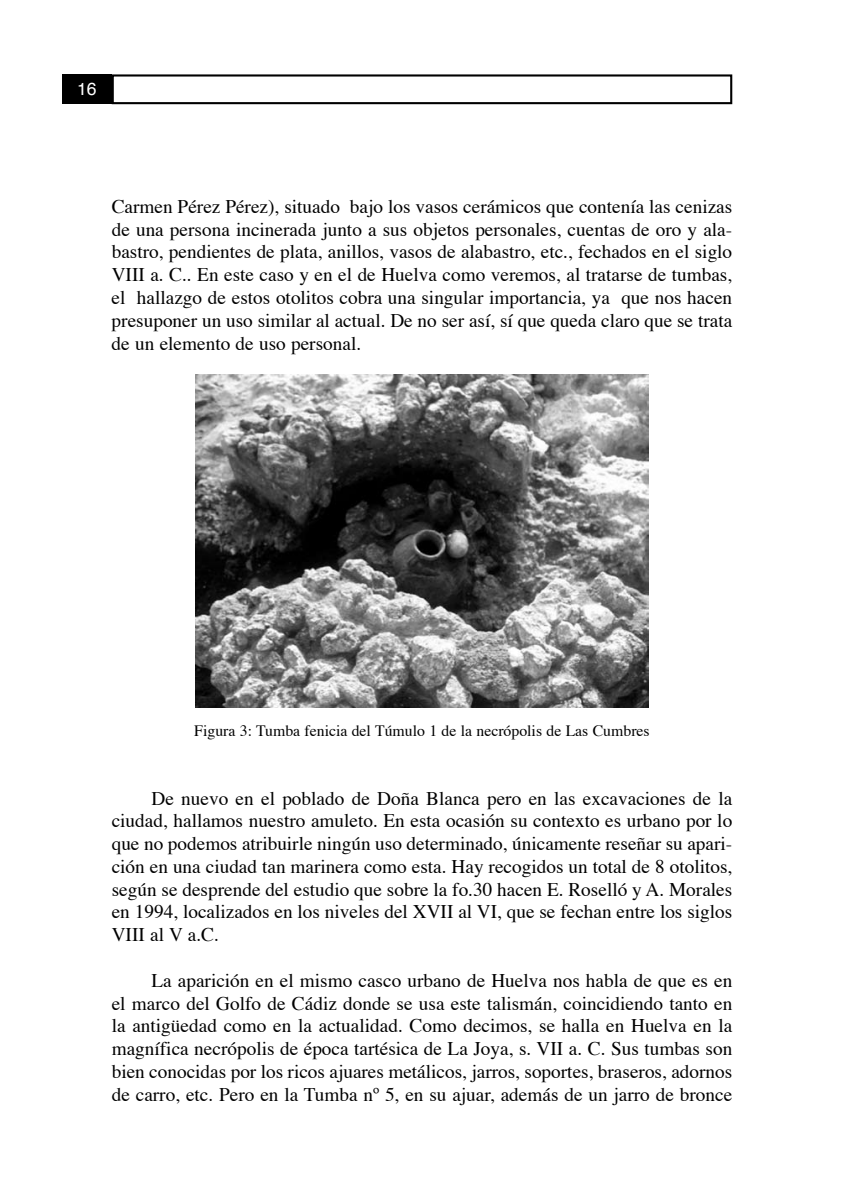
<style>
.page{position:relative;width:844px;height:1191px;background:#fff}
.page>*{position:absolute;margin:0;border:0;box-sizing:border-box;transform-origin:0 0}
.t1{font:19.25px/22.8px "Times";color:#000;text-align:justify}
.t2{font:17.5px "Helvetica";color:#fff}
.t3{font:15.75px "Times";color:#000}
</style>
<div class="page">
<div style="left:112px;top:74px;width:620px;height:30px;border:2px solid #000"></div>
<div style="left:62px;top:74px;width:50px;height:30px;background:#000"></div>
<img style="left:195px;top:374px;width:453px;height:334px">
<p class="t2" style="left:77px;top:74px;width:21px">16</p>
<p class="t1" style="left:112px;top:193px;width:622px">Carmen Pérez Pérez), situado bajo los vasos cerámicos que contenía las cenizas de una persona incinerada junto a sus objetos personales, cuentas de oro y ala&shy;bastro, pendientes de plata, anillos, vasos de alabastro, etc., fechados en el siglo VIII a. C.. En este caso y en el de Huelva como veremos, al tratarse de tumbas, el hallazgo de estos otolitos cobra una singular importancia, ya que nos hacen presuponer un uso similar al actual. De no ser así, sí que queda claro que se trata de un elemento de uso personal.</p>
<p class="t3" style="left:194px;top:716px;width:457px">Figura 3: Tumba fenicia del Túmulo 1 de la necrópolis de Las Cumbres</p>
<p class="t1" style="left:112px;top:785px;width:622px;text-indent:40px">De nuevo en el poblado de Doña Blanca pero en las excavaciones de la ciudad, hallamos nuestro amuleto. En esta ocasión su contexto es urbano por lo que no podemos atribuirle ningún uso determinado, únicamente reseñar su apari&shy;ción en una ciudad tan marinera como esta. Hay recogidos un total de 8 otolitos, según se desprende del estudio que sobre la fo.30 hacen E. Roselló y A. Morales en 1994, localizados en los niveles del XVII al VI, que se fechan entre los siglos VIII al V a.C.</p>
<p class="t1" style="left:112px;top:967px;width:622px;text-indent:40px">La aparición en el mismo casco urbano de Huelva nos habla de que es en el marco del Golfo de Cádiz donde se usa este talismán, coincidiendo tanto en la antigüedad como en la actualidad. Como decimos, se halla en Huelva en la magnífica necrópolis de época tartésica de La Joya, s. VII a. C. Sus tumbas son bien conocidas por los ricos ajuares metálicos, jarros, soportes, braseros, adornos de carro, etc. Pero en la Tumba nº 5, en su ajuar, además de un jarro de bronce</p>
</div>
